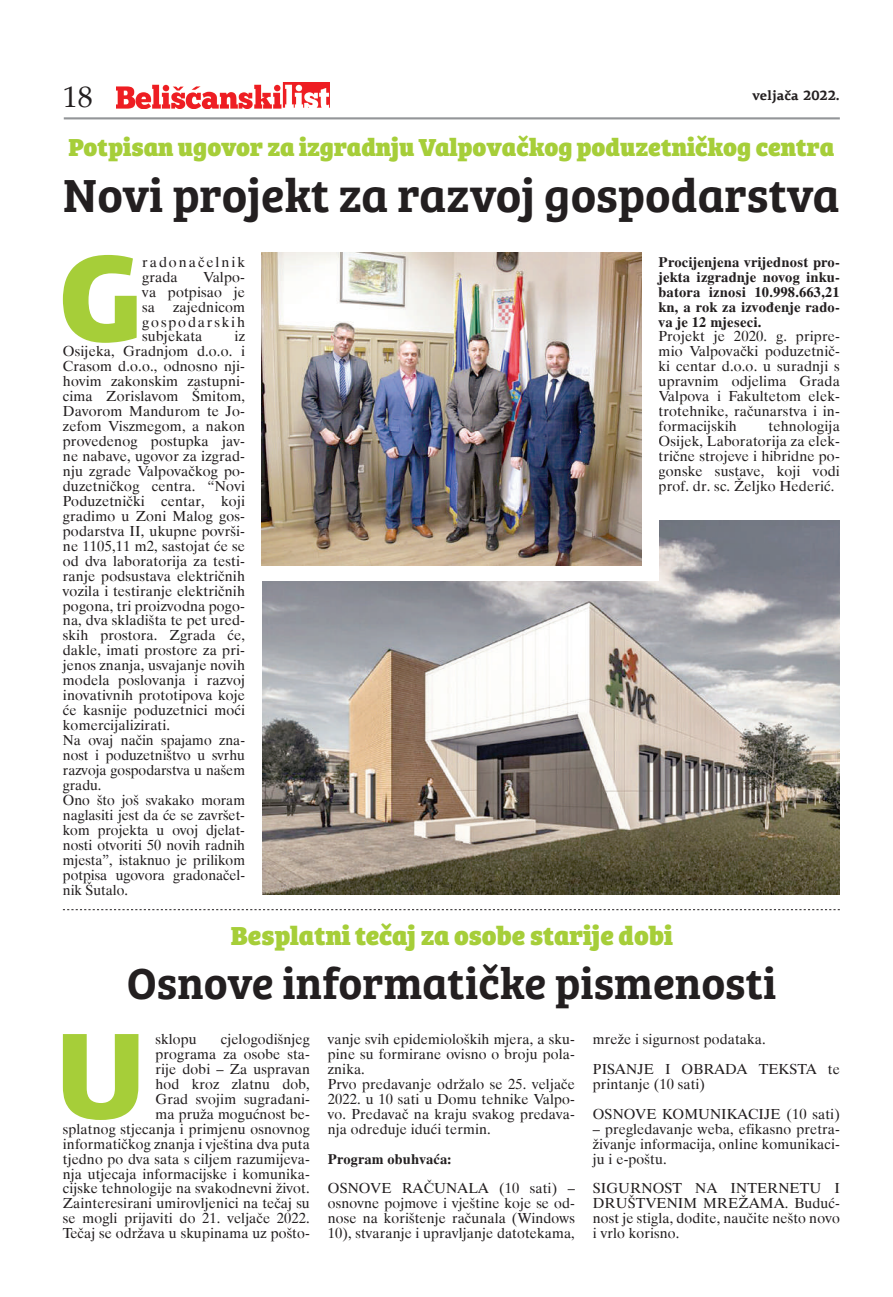
<style>
.page{position:relative;width:893px;height:1297px;background:#fff}
.page>*{position:absolute;margin:0;border:0;box-sizing:border-box;transform-origin:0 0}
.t1{font:900 122.7px "PF Agora Sans Pro";color:#a6ce39}
.t2{font:600 48px "Bree Serif";color:#231f20}
.t3{font:600 45px "Bree Serif";color:#231f20}
.t4{font:30px "Palatino Roman";color:#231f20}
.t5{font:800 27px "Bree Serif";color:#a6ce39}
.t6{font:800 25.5px "Bree Serif";color:#a6ce39}
.t7{font:14.25px/15px "Dutch 801 BT";letter-spacing:.01em;color:#231f20;text-align:justify}
.t8{font:700 14.25px/15px "Dutch 801 BT";letter-spacing:.01em;color:#231f20;text-align:justify}
.t9{font:14.25px/15px "Dutch 801 BT";letter-spacing:.135em;color:#231f20}
.t10{font:700 13.5px "PF Agora Serif Pro";color:#231f20}
</style>
<div class="page">
<hr style="left:64px;top:117px;width:776px;height:2px;background:#939598">
<img style="left:117px;top:83px;width:212px;height:25px">
<img style="left:262px;top:521px;width:578px;height:373px">
<div style="left:245px;top:386px;width:414px;height:195px;background:#fff"></div>
<img style="left:262px;top:253px;width:379px;height:313px">
<svg style="left:63px;top:909px;width:777px;height:1px"></svg>
<h3 class="t4" style="left:63px;top:79px;width:31px">18</h3>
<p class="t10" style="left:752px;top:87px;width:89px">veljača 2022.</p>
<h3 class="t6" style="left:69px;top:127px;width:767px">Potpisan ugovor za izgradnju Valpovačkog poduzetničkog centra</h3>
<h2 class="t2" style="left:63px;top:159px;width:778px">Novi projekt za razvoj gospodarstva</h2>
<h1 class="t1" style="left:57px;top:218px;width:87px">G</h1>
<p class="t9" style="left:142px;top:254px;width:104px">radonačelnik grada</p>
<p class="t8" style="left:659px;top:254px;width:183px">Procijenjena vrijednost pro&shy;jekta izgradnje novog inku&shy;batora iznosi 10.998.663,21 kn, a rok za izvođenje rado&shy;va je 12 mjeseci.</p>
<p class="t7" style="left:659px;top:329px;width:183px">Projekt je 2020. g. pripre&shy;mio Valpovački poduzetnič&shy;ki centar d.o.o. u suradnji s upravnim odjelima Grada Valpova i Fakultetom elek&shy;trotehnike, računarstva i in&shy;formacijskih</p>
<p class="t7" style="left:142px;top:269px;width:104px;text-indent:61px">Valpo&shy;va potpisao je sa</p>
<p class="t7" style="left:142px;top:299px;width:104px;text-indent:31px">zajednicom gospodarskih subjekata</p>
<p class="t7" style="left:63px;top:329px;width:184px;text-align:left;text-indent:172px">iz<br>Osijeka, Gradnjom d.o.o. i<br>Crasom d.o.o., odnosno nji&shy;hovim zakonskim zastupni&shy;cima Zorislavom Šmitom,<br>Davorom Mandurom te Jo&shy;zefom Viszmegom, a nakon provedenog postupka jav&shy;ne nabave, ugovor za izgrad&shy;nju zgrade Valpovačkog po&shy;duzetničkog centra. “Novi<br>Poduzetnički centar, koji gradimo u Zoni Malog gos&shy;podarstva II, ukupne površi&shy;ne 1105,11 m2, sastojat će se od dva laboratorija za testi&shy;ranje podsustava električnih vozila i testiranje električnih pogona, tri proizvodna pogo&shy;na, dva skladišta te pet ured&shy;skih prostora. Zgrada će, dakle, imati prostore za pri&shy;jenos znanja, usvajanje novih modela poslovanja i razvoj inovativnih prototipova koje će kasnije poduzetnici moći komercijalizirati.<br>Na ovaj način spajamo zna&shy;nost i poduzetništvo u svrhu razvoja gospodarstva u našem gradu.<br>Ono što još svakako moram naglasiti jest da će se završet&shy;kom projekta u ovoj djelat&shy;nosti otvoriti 50 novih radnih mjesta”, istaknuo je prilikom potpisa ugovora gradonačel&shy;nik Šutalo.</p>
<h3 class="t5" style="left:231px;top:914px;width:444px">Besplatni tečaj za osobe starije dobi</h3>
<h3 class="t3" style="left:127px;top:949px;width:651px">Osnove informatičke pismenosti</h3>
<h1 class="t1" style="left:55px;top:996px;width:93px">U</h1>
<p class="t7" style="left:156px;top:1031px;width:43px">sklopu</p>
<p class="t7" style="left:659px;top:419px;width:183px;text-indent:110px">tehnologija Osijek, Laboratorija za elek&shy;trične strojeve i hibridne po&shy;gonske sustave, koji vodi prof. dr. sc. Željko Hederić.</p>
<p class="t7" style="left:593px;top:1024px;width:248px;line-height:29.8px">mreže i sigurnost podataka.<br>PISANJE I OBRADA TEKSTA te</p>
<p class="t7" style="left:593px;top:1069px;width:248px;line-height:29.8px">printanje (10 sati)<br>OSNOVE KOMUNIKACIJE (10 sati)</p>
<p class="t7" style="left:593px;top:1121px;width:248px">– pregledavanje weba, efikasno pretra&shy;živanje informacija, online komunikaci&shy;ju i e-poštu.</p>
<p class="t7" style="left:593px;top:1181px;width:248px">SIGURNOST NA INTERNETU I DRUŠTVENIM MREŽAMA. Buduć&shy;nost je stigla, dođite, naučite nešto novo i vrlo korisno.</p>
<p class="t7" style="left:63px;top:1031px;width:248px;text-align:right">cjelogodišnjeg<br>programa za osobe sta-<br>rije dobi – Za uspravan<br>hod kroz zlatnu dob,<br>Grad svojim sugrađani-<br>ma pruža mogućnost be-<br>splatnog stjecanja i primjenu osnovnog informatičkog znanja i vještina dva puta tjedno po dva sata s ciljem razumijeva&shy;nja utjecaja informacijske i komunika&shy;cijske tehnologije na svakodnevni život.<br>Zainteresirani umirovljenici na tečaj su se mogli prijaviti do 21. veljače 2022.<br>Tečaj se održava u skupinama uz pošto-</p>
<p class="t7" style="left:328px;top:1031px;width:248px;text-align:left">vanje svih epidemioloških mjera, a sku&shy;pine su formirane ovisno o broju pola&shy;znika.<br>Prvo predavanje održalo se 25. veljače<br>2022. u 10 sati u Domu tehnike Valpo&shy;vo. Predavač na kraju svakog predava&shy;nja određuje idući termin.</p>
<p class="t8" style="left:328px;top:1151px;width:125px">Program obuhvaća:</p>
<p class="t7" style="left:328px;top:1181px;width:248px">OSNOVE RAČUNALA (10 sati) – osnovne pojmove i vještine koje se od&shy;nose na korištenje računala (Windows 10), stvaranje i upravljanje datotekama,</p>
</div>
